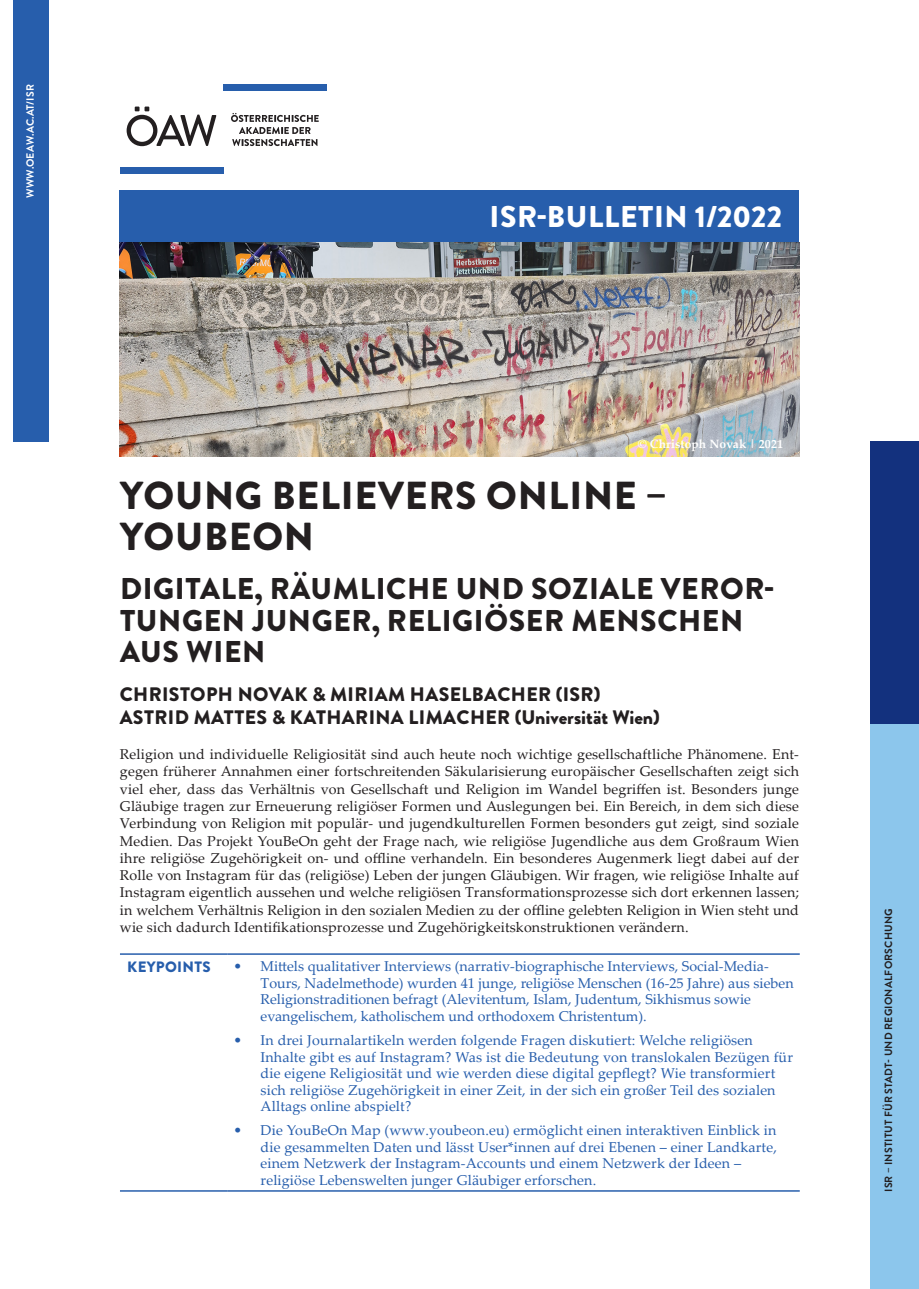
<style>
.page{position:relative;width:919px;height:1289px;background:#fff}
.page>*{position:absolute;margin:0;border:0;box-sizing:border-box;transform-origin:0 0}
.Broschürentitel{font:900 39px/40.5px "Brandon Grotesque";letter-spacing:.02em;color:#231f20}
.Broschürenuntertitel{font:900 30px/31.5px "Brandon Grotesque";letter-spacing:.02em;color:#231f20}
.t1{font:900 30px "Brandon Grotesque";letter-spacing:.02em;color:#fff}
.Autoren{font:900 19.5px "Brandon Grotesque";letter-spacing:.02em;color:#231f20}
.KEYPOINTS{font:900 15px "Brandon Grotesque";letter-spacing:.02em;color:#275eac}
.Summary{font:14.25px/17.2px "Palatino Linotype";letter-spacing:.01em;color:#231f20;text-align:justify}
.t2{font:14.25px/16.5px "Palatino Linotype";letter-spacing:.01em;color:#275eac}
.Abbildungstitel{font:700 12px "Palatino Linotype";letter-spacing:.01em;color:#fff}
.t3{font:700 10.5px "Brandon Grotesque";letter-spacing:.02em;color:#231f20}
.t4{font:700 10.5px "Brandon Grotesque";letter-spacing:.02em;color:#fff}
</style>
<div class="page">
<div style="left:120px;top:190px;width:679px;height:54px;background:#275eac"></div>
<hr style="left:120px;top:953px;width:107px;height:1px;background:#275eac">
<hr style="left:227px;top:953px;width:572px;height:1px;background:#275eac">
<hr style="left:120px;top:1190px;width:107px;height:1px;background:#275eac">
<hr style="left:227px;top:1190px;width:572px;height:1px;background:#275eac">
<div style="left:120px;top:167px;width:103px;height:6px;background:#275eac"></div>
<div style="left:223px;top:84px;width:103px;height:7px;background:#275eac"></div>
<svg style="left:127px;top:107px;width:89px;height:39px"></svg>
<svg style="left:231px;top:113px;width:88px;height:33px"></svg>
<img style="left:120px;top:242px;width:679px;height:214px">
<div style="left:13px;top:0;width:35px;height:441px;background:#275eac"></div>
<div style="left:870px;top:441px;width:48px;height:283px;background:#13317e"></div>
<div style="left:870px;top:724px;width:48px;height:564px;background:#8cc6ec"></div>
<p class="t4" style="left:23px;top:198px;width:115px;rotate:-90deg">WWW.OEAW.AC.AT/ISR</p>
<p class="t1" style="left:489px;top:195px;width:294px">ISR-BULLETIN 1/2022</p>
<p class="Abbildungstitel" style="left:637px;top:435px;width:147px">© Christoph Novak | 2021</p>
<p class="Broschürentitel" style="left:120px;top:476px;width:548px">YOUNG BELIEVERS ONLINE –<br>YOUBEON</p>
<p class="Broschürenuntertitel" style="left:120px;top:573px;width:656px">DIGITALE, RÄUMLICHE UND SOZIALE VEROR-<br>TUNGEN JUNGER, RELIGIÖSER MENSCHEN<br>AUS WIEN</p>
<p class="Autoren" style="left:120px;top:680px;width:482px">CHRISTOPH NOVAK &amp; MIRIAM HASELBACHER (ISR)</p>
<p class="Autoren" style="left:120px;top:703px;width:541px">ASTRID MATTES &amp; KATHARINA LIMACHER (Universität Wien)</p>
<p class="Summary" style="left:120px;top:745px;width:680px">Religion und individuelle Religiosität sind auch heute noch wichtige gesellschaftliche Phänomene. Ent&shy;gegen früherer Annahmen einer fortschreitenden Säkularisierung europäischer Gesellschaften zeigt sich viel eher, dass das Verhältnis von Gesellschaft und Religion im Wandel begriffen ist. Besonders junge Gläubige tragen zur Erneuerung religiöser Formen und Auslegungen bei. Ein Bereich, in dem sich diese Verbindung von Religion mit populär- und jugendkulturellen Formen besonders gut zeigt, sind soziale Medien. Das Projekt YouBeOn geht der Frage nach, wie religiöse Jugendliche aus dem Großraum Wien ihre religiöse Zugehörigkeit on- und offline verhandeln. Ein besonderes Augenmerk liegt dabei auf der Rolle von Instagram für das (religiöse) Leben der jungen Gläubigen. Wir fragen, wie religiöse Inhalte auf Instagram eigentlich aussehen und welche religiösen Transformationsprozesse sich dort erkennen lassen; in welchem Verhältnis Religion in den sozialen Medien zu der offline gelebten Religion in Wien steht und wie sich dadurch Identifikationsprozesse und Zugehörigkeitskonstruktionen verändern.</p>
<p class="KEYPOINTS" style="left:127px;top:956px;width:85px">KEYPOINTS</p>
<p class="t2" style="left:260px;top:957px;width:534px;text-indent:-27px">• Mittels qualitativer Interviews (narrativ-biographische Interviews, Social-Media-Tours, Nadelmethode) wurden 41 junge, religiöse Menschen (16-25 Jahre) aus sieben Religionstraditionen befragt (Alevitentum, Islam, Judentum, Sikhismus sowie evangelischem, katholischem und orthodoxem Christentum).</p>
<p class="t2" style="left:260px;top:1031px;width:534px;text-indent:-27px">• In drei Journalartikeln werden folgende Fragen diskutiert: Welche religiösen Inhalte gibt es auf Instagram? Was ist die Bedeutung von translokalen Bezügen für die eigene Religiosität und wie werden diese digital gepflegt? Wie transformiert sich religiöse Zugehörigkeit in einer Zeit, in der sich ein großer Teil des sozialen Alltags online abspielt?</p>
<p class="t2" style="left:260px;top:1121px;width:517px;text-indent:-27px">• Die YouBeOn Map (www.youbeon.eu) ermöglicht einen interaktiven Einblick in die gesammelten Daten und lässt User*innen auf drei Ebenen – einer Landkarte, einem Netzwerk der Instagram-Accounts und einem Netzwerk der Ideen – religiöse Lebenswelten junger Gläubiger erforschen.</p>
<p class="t3" style="left:881px;top:1191px;width:285px;rotate:-90deg">ISR – INSTITUT FÜR STADT- UND REGIONALFORSCHUNG</p>
</div>
